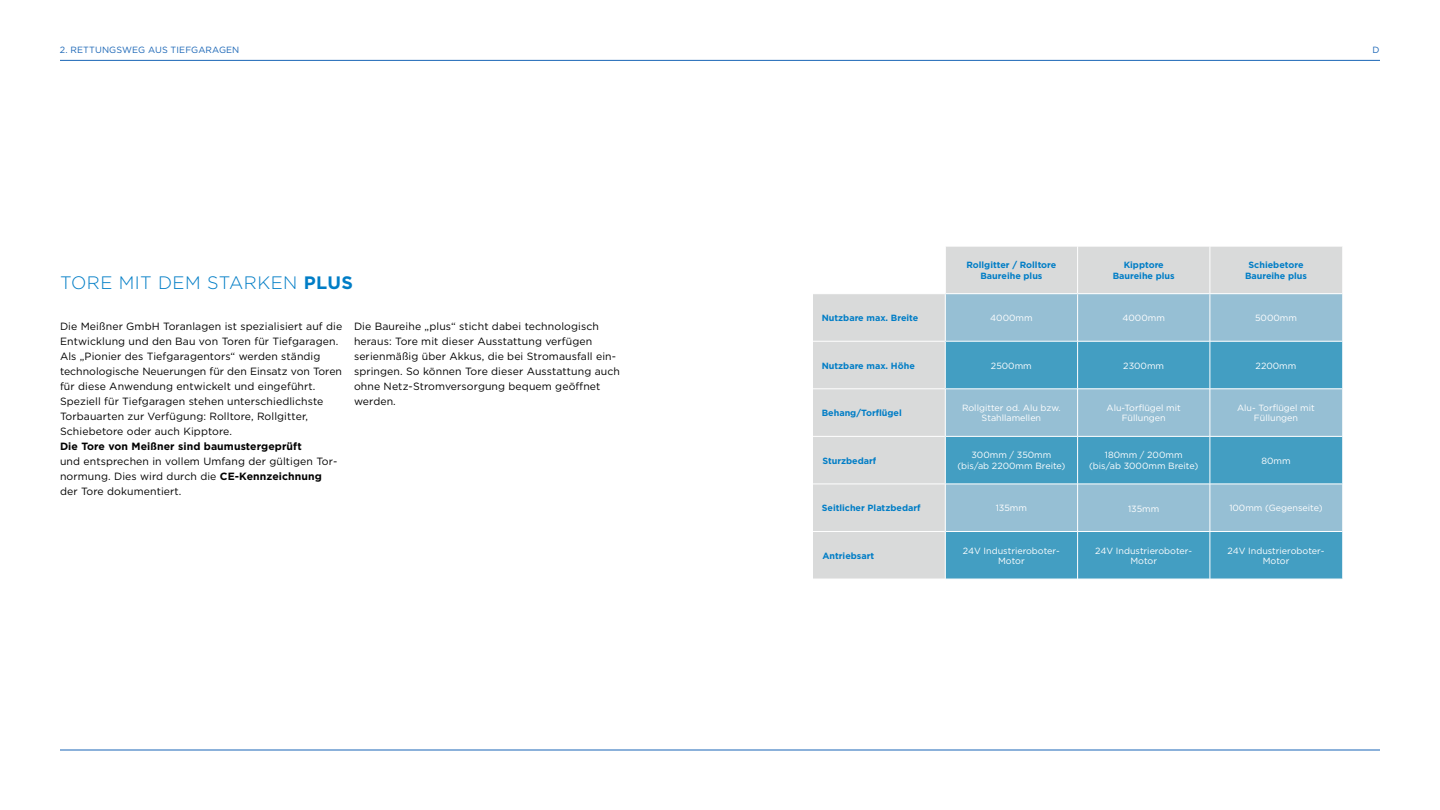
<style>
.page{position:relative;width:1440px;height:810px;background:#fff}
.page>*{position:absolute;margin:0;border:0;box-sizing:border-box;transform-origin:0 0}
.t1{font:300 18px "Gotham";letter-spacing:.025em;color:#007dc6}
.t2{font:10.5px/15px "Gotham";letter-spacing:.01em;color:#000}
.t3{font:700 10.5px "Gotham";letter-spacing:.01em;color:#000}
.t4{font:9px/10.5px "Gotham";color:#fff;text-align:center}
.t5{font:700 9px/10.5px "Gotham";color:#007dc6;text-align:center}
.t6{font:9px "Gotham";letter-spacing:.01em;color:#1965b6}
.s1{font-weight:700}
</style>
<div class="page">
<hr style="left:60px;top:750px;width:1320px;height:1px;background:#1965b6">
<hr style="left:60px;top:60px;width:1320px;height:1px;background:#1965b6">
<svg style="left:813px;top:247px;width:529px;height:332px;background:#ddd"></svg>
<div style="left:946px;top:294px;width:396px;height:47px;background:#96bfd4"></div>
<svg style="left:946px;top:342px;width:396px;height:237px;background:#65acc9"></svg>
<hr style="left:813px;top:341px;width:132px;height:1px;background:#fff">
<hr style="left:946px;top:341px;width:132px;height:1px;background:#fff">
<hr style="left:1078px;top:341px;width:132px;height:1px;background:#fff">
<hr style="left:1210px;top:341px;width:132px;height:1px;background:#fff">
<hr style="left:813px;top:389px;width:132px;height:1px;background:#fff">
<hr style="left:946px;top:389px;width:132px;height:1px;background:#fff">
<hr style="left:1078px;top:389px;width:132px;height:1px;background:#fff">
<hr style="left:1210px;top:389px;width:132px;height:1px;background:#fff">
<hr style="left:813px;top:436px;width:132px;height:1px;background:#fff">
<hr style="left:946px;top:436px;width:132px;height:1px;background:#fff">
<hr style="left:1078px;top:436px;width:132px;height:1px;background:#fff">
<hr style="left:1210px;top:436px;width:132px;height:1px;background:#fff">
<hr style="left:813px;top:484px;width:132px;height:1px;background:#fff">
<hr style="left:946px;top:484px;width:132px;height:1px;background:#fff">
<hr style="left:1078px;top:484px;width:132px;height:1px;background:#fff">
<hr style="left:1210px;top:484px;width:132px;height:1px;background:#fff">
<hr style="left:813px;top:531px;width:132px;height:1px;background:#fff">
<hr style="left:946px;top:531px;width:132px;height:1px;background:#fff">
<hr style="left:1078px;top:531px;width:132px;height:1px;background:#fff">
<hr style="left:1210px;top:531px;width:132px;height:1px;background:#fff">
<hr style="left:1077px;top:246px;width:1px;height:47px;background:#fff">
<hr style="left:1210px;top:246px;width:1px;height:47px;background:#fff">
<hr style="left:1077px;top:294px;width:1px;height:47px;background:#fff">
<hr style="left:1210px;top:294px;width:1px;height:47px;background:#fff">
<hr style="left:1077px;top:341px;width:1px;height:48px;background:#fff">
<hr style="left:1210px;top:341px;width:1px;height:48px;background:#fff">
<hr style="left:1077px;top:389px;width:1px;height:47px;background:#fff">
<hr style="left:1210px;top:389px;width:1px;height:47px;background:#fff">
<hr style="left:1077px;top:436px;width:1px;height:48px;background:#fff">
<hr style="left:1210px;top:436px;width:1px;height:48px;background:#fff">
<hr style="left:1077px;top:484px;width:1px;height:47px;background:#fff">
<hr style="left:1210px;top:484px;width:1px;height:47px;background:#fff">
<hr style="left:1077px;top:532px;width:1px;height:47px;background:#fff">
<hr style="left:1210px;top:532px;width:1px;height:47px;background:#fff">
<hr style="left:813px;top:293px;width:132px;height:1px;background:#fff">
<hr style="left:945px;top:293px;width:133px;height:1px;background:#fff">
<hr style="left:1078px;top:293px;width:132px;height:1px;background:#fff">
<hr style="left:1210px;top:293px;width:132px;height:1px;background:#fff">
<hr style="left:945px;top:246px;width:1px;height:47px;background:#fff">
<hr style="left:945px;top:294px;width:1px;height:47px;background:#fff">
<hr style="left:945px;top:341px;width:1px;height:48px;background:#fff">
<hr style="left:945px;top:389px;width:1px;height:47px;background:#fff">
<hr style="left:945px;top:436px;width:1px;height:48px;background:#fff">
<hr style="left:945px;top:484px;width:1px;height:47px;background:#fff">
<hr style="left:945px;top:531px;width:1px;height:48px;background:#fff">
<p class="t6" style="left:60px;top:44px;width:181px">2. RETTUNGSWEG AUS TIEFGARAGEN</p>
<p class="t6" style="left:1372px;top:44px;width:9px">D</p>
<h1 class="t1" style="left:60px;top:271px;width:295px">TORE MIT DEM STARKEN <span class="s1">PLUS</span></h1>
<p class="t2" style="left:60px;top:318px;width:284px">Die Meißner GmbH Toranlagen ist spezialisiert auf die Entwicklung und den Bau von Toren für Tiefgaragen.<br>Als „Pionier des Tiefgaragentors“ werden ständig technologische Neuerungen für den Einsatz von Toren für diese Anwendung entwickelt und eingeführt.<br>Speziell für Tiefgaragen stehen unterschiedlichste Torbauarten zur Verfügung: Rolltore, Rollgitter, Schiebetore oder auch Kipptore.</p>
<p class="t3" style="left:60px;top:439px;width:243px">Die Tore von Meißner sind baumustergeprüft</p>
<p class="t2" style="left:60px;top:454px;width:279px">und entsprechen in vollem Umfang der gültigen Tor&shy;normung. Dies wird durch die <span class="s1">CE-Kennzeichnung </span>der Tore dokumentiert.</p>
<p class="t2" style="left:354px;top:319px;width:268px">Die Baureihe „plus“ sticht dabei technologisch heraus: Tore mit dieser Ausstattung verfügen serienmäßig über Akkus, die bei Stromausfall ein&shy;springen. So können Tore dieser Ausstattung auch ohne Netz-Stromversorgung bequem geöffnet werden.</p>
<p class="t5" style="left:966px;top:260px;width:91px">Rollgitter / Rolltore<br>Baureihe plus</p>
<p class="t5" style="left:1113px;top:260px;width:64px">Kipptore<br>Baureihe plus</p>
<p class="t5" style="left:1245px;top:260px;width:64px">Schiebetore<br>Baureihe plus</p>
<p class="t5" style="left:822px;top:313px;width:98px">Nutzbare max. Breite</p>
<p class="t4" style="left:990px;top:312px;width:44px">4000mm</p>
<p class="t4" style="left:1123px;top:312px;width:44px">4000mm</p>
<p class="t4" style="left:1255px;top:312px;width:43px">5000mm</p>
<p class="t5" style="left:822px;top:360px;width:95px">Nutzbare max. Höhe</p>
<p class="t4" style="left:991px;top:360px;width:42px">2500mm</p>
<p class="t4" style="left:1123px;top:360px;width:42px">2300mm</p>
<p class="t4" style="left:1256px;top:360px;width:42px">2200mm</p>
<p class="t5" style="left:822px;top:408px;width:82px">Behang/Torflügel</p>
<p class="t4" style="left:962px;top:402px;width:100px">Rollgitter od. Alu bzw.<br>Stahllamellen</p>
<p class="t4" style="left:1107px;top:402px;width:76px">Alu-Torflügel mit<br>Füllungen</p>
<p class="t4" style="left:1237px;top:402px;width:79px">Alu- Torflügel mit<br>Füllungen</p>
<p class="t5" style="left:822px;top:456px;width:55px">Sturzbedarf</p>
<p class="t4" style="left:957px;top:450px;width:110px">300mm / 350mm (bis/ab 2200mm Breite)</p>
<p class="t4" style="left:1089px;top:450px;width:111px">180mm / 200mm (bis/ab 3000mm Breite)</p>
<p class="t4" style="left:1261px;top:455px;width:31px">80mm</p>
<p class="t5" style="left:822px;top:503px;width:100px">Seitlicher Platzbedarf</p>
<p class="t4" style="left:996px;top:503px;width:33px">135mm</p>
<p class="t4" style="left:1128px;top:503px;width:33px">135mm</p>
<p class="t4" style="left:1229px;top:503px;width:95px">100mm (Gegenseite)</p>
<p class="t5" style="left:822px;top:551px;width:53px">Antriebsart</p>
<p class="t4" style="left:963px;top:545px;width:98px">24V Industrieroboter-<br>Motor</p>
<p class="t4" style="left:1095px;top:545px;width:98px">24V Industrieroboter-<br>Motor</p>
<p class="t4" style="left:1228px;top:545px;width:98px">24V Industrieroboter-<br>Motor</p>
</div>
